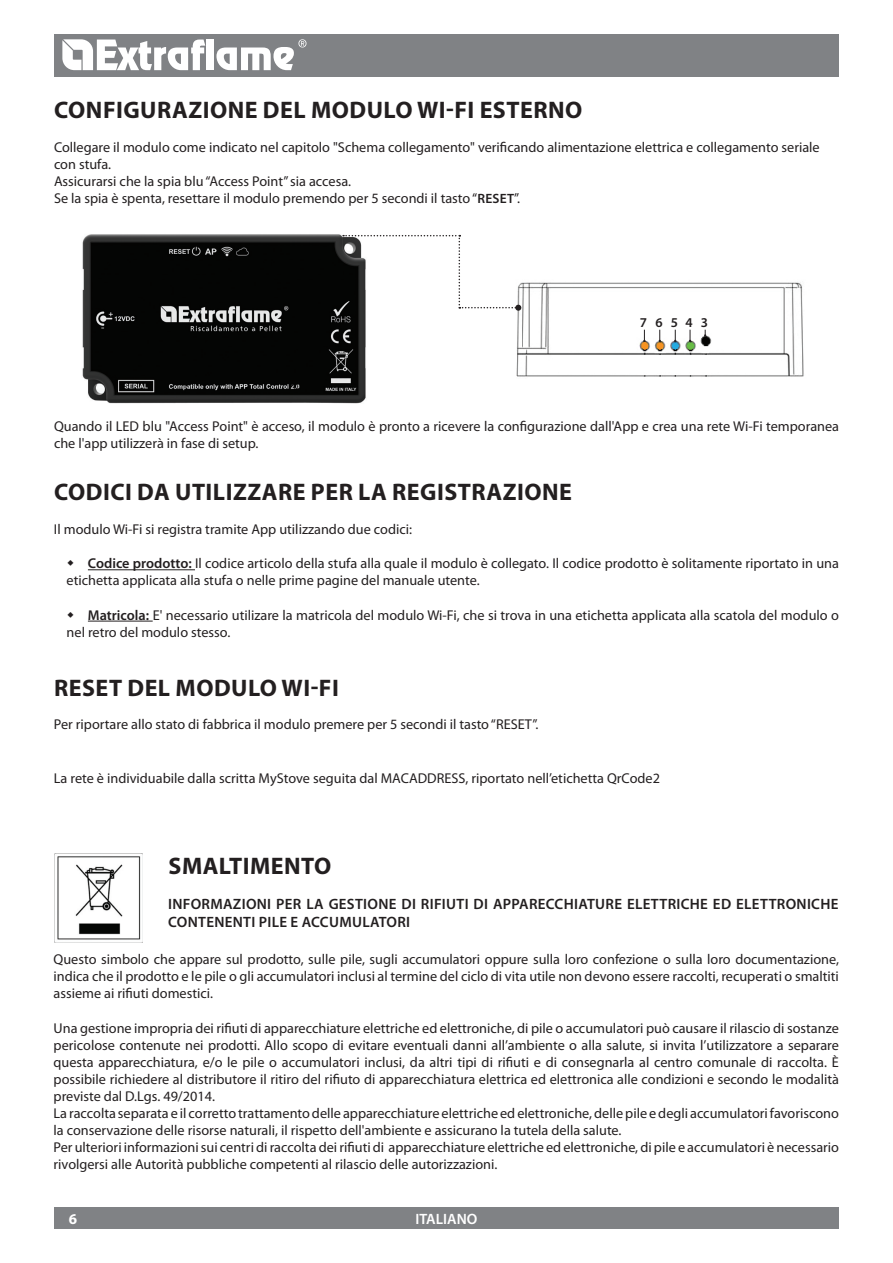
<style>
.page{position:relative;width:893px;height:1263px;background:#fff}
.page>*{position:absolute;margin:0;border:0;box-sizing:border-box;transform-origin:0 0}
.t1{font:700 24px "Myriad Pro";letter-spacing:.02em;color:#231f20}
.t2{font:600 15px "Myriad Pro";color:#231f20}
.t3{font:600 15px "Myriad Pro";color:#fff}
.t4{font:700 15px "Myriad Pro";color:#fff}
.t5{font:14.25px/17.1px "Myriad Pro";color:#231f20}
.t6{font:600 13.5px "Myriad Pro";letter-spacing:.595em;color:#231f20}
.s1{font-weight:600;font-size:13.5px}
.s2{font-weight:600}
</style>
<div class="page">
<img style="left:516px;top:282px;width:288px;height:95px">
<svg style="left:643px;top:330px;width:2px;height:12px"></svg>
<svg style="left:659px;top:330px;width:2px;height:12px"></svg>
<svg style="left:674px;top:330px;width:2px;height:12px"></svg>
<svg style="left:689px;top:330px;width:2px;height:12px"></svg>
<svg style="left:704px;top:330px;width:2px;height:7px"></svg>
<img style="left:82px;top:234px;width:284px;height:170px">
<svg style="left:343px;top:235px;width:178px;height:76px"></svg>
<img style="left:54px;top:854px;width:89px;height:88px">
<div style="left:54px;top:34px;width:785px;height:43px;background:#808285"></div>
<div style="left:54px;top:1208px;width:785px;height:21px;background:#808285"></div>
<svg style="left:62px;top:39px;width:143px;height:31px"></svg>
<div style="left:207px;top:40px;width:7px;height:30px;background:#fff"></div>
<svg style="left:216px;top:39px;width:90px;height:31px"></svg>
<hr style="left:88px;top:569px;width:107px;height:1px;background:#231f20">
<hr style="left:88px;top:621px;width:65px;height:1px;background:#231f20">
<h1 class="t1" style="left:54px;top:94px;width:275px">CONFIGURAZIONE DEL MODULO</h1>
<h1 class="t1" style="left:417px;top:94px;width:165px">WI-FI ESTERNO</h1>
<p class="t5" style="left:54px;top:139px;width:767px">Collegare il modulo come indicato nel capitolo "Schema collegamento" verificando alimentazione elettrica e collegamento seriale con stufa.<br>Assicurarsi che la spia blu “Access Point” sia accesa.<br>Se la spia è spenta, resettare il modulo premendo per 5 secondi il tasto “<span class="s1">RESET</span>”.</p>
<p class="t6" style="left:640px;top:314px;width:70px">76543</p>
<p class="t5" style="left:54px;top:418px;width:787px">Quando il LED blu "Access Point" è acceso, il modulo è pronto a ricevere la configurazione dall'App e crea una rete Wi-Fi temporanea che l'app utilizzerà in fase di setup.</p>
<h1 class="t1" style="left:54px;top:476px;width:195px">CODICI DA UTILIZZA</h1>
<h1 class="t1" style="left:278px;top:476px;width:279px">RE PER LA REGISTRAZIONE</h1>
<p class="t5" style="left:54px;top:521px;width:360px">Il modulo Wi-Fi si registra tramite App utilizzando due codici:</p>
<p class="t5" style="left:67px;top:555px;width:774px;text-indent:21px"><span class="s2">CODICE PRODOTTO:</span> Il codice articolo della stufa alla quale il modulo è collegato. Il codice prodotto è solitamente riportato in una etichetta applicata alla stufa o nelle prime pagine del manuale utente.</p>
<p class="t5" style="left:67px;top:606px;width:774px;text-indent:21px"><span class="s2">MATRICOLA:</span> E' necessario utilizare la matricola del modulo Wi-Fi, che si trova in una etichetta applicata alla scatola del modulo o nel retro del modulo stesso.</p>
<h1 class="t1" style="left:54px;top:672px;width:275px">RESET DEL MODULO WI-FI</h1>
<p class="t5" style="left:54px;top:716px;width:486px">Per riportare allo stato di fabbrica il modulo premere per 5 secondi il tasto “RESET”.</p>
<p class="t5" style="left:54px;top:770px;width:608px">La rete è individuabile dalla scritta MyStove seguita dal MACADDRESS, riportato nell’etichetta QrCode2</p>
<h1 class="t1" style="left:169px;top:850px;width:163px">SMALTIM ENTO</h1>
<p class="t2" style="left:168px;top:895px;width:15px">INFORMAZIONI</p>
<p class="t2" style="left:276px;top:895px;width:9px">PER</p>
<p class="t2" style="left:306px;top:895px;width:32px">LA GESTIONE</p>
<p class="t2" style="left:401px;top:895px;width:27px">DI RIFIUTI</p>
<p class="t2" style="left:474px;top:895px;width:29px">DI APPARECCHIATURE</p>
<p class="t2" style="left:627px;top:895px;width:9px">ELETTRICHE</p>
<p class="t2" style="left:713px;top:895px;width:33px">ED ELETTRONICHE</p>
<p class="t2" style="left:168px;top:913px;width:10px">CONTENENTI</p>
<p class="t2" style="left:259px;top:913px;width:8px">PILE</p>
<p class="t2" style="left:291px;top:913px;width:22px">E ACCUMULATORI</p>
<p class="t5" style="left:54px;top:950px;width:787px;text-align:justify">Questo simbolo che appare sul prodotto, sulle pile, sugli accumulatori oppure sulla loro confezione o sulla loro documentazione, indica che il prodotto e le pile o gli accumulatori inclusi al termine del ciclo di vita utile non devono essere raccolti, recuperati o smaltiti assieme ai rifiuti domestici.</p>
<p class="t5" style="left:54px;top:1019px;width:787px">Una gestione impropria dei rifiuti di apparecchiature elettriche ed elettroniche, di pile o accumulatori può causare il rilascio di sostanze pericolose contenute nei prodotti. Allo scopo di evitare eventuali danni all’ambiente o alla salute, si invita l’utilizzatore a separare questa apparecchiatura, e/o le pile o accumulatori inclusi, da altri tipi di rifiuti e di consegnarla al centro comunale di raccolta. È possibile richiedere al distributore il ritiro del rifiuto di apparecchiatura elettrica ed elettronica alle condizioni e secondo le modalità previste dal D.Lgs. 49/2014.<br>La raccolta separata e il corretto trattamento delle apparecchiature elettriche ed elettroniche, delle pile e degli accumulatori favoriscono la conservazione delle risorse naturali, il rispetto dell'ambiente e assicurano la tutela della salute.<br>Per ulteriori informazioni sui centri di raccolta dei rifiuti di apparecchiature elettriche ed elettroniche, di pile e accumulatori è necessario rivolgersi alle Autorità pubbliche competenti al rilascio delle autorizzazioni.</p>
<p class="t4" style="left:69px;top:1209px;width:10px">6</p>
<p class="t3" style="left:416px;top:1209px;width:63px">ITALIANO</p>
</div>
